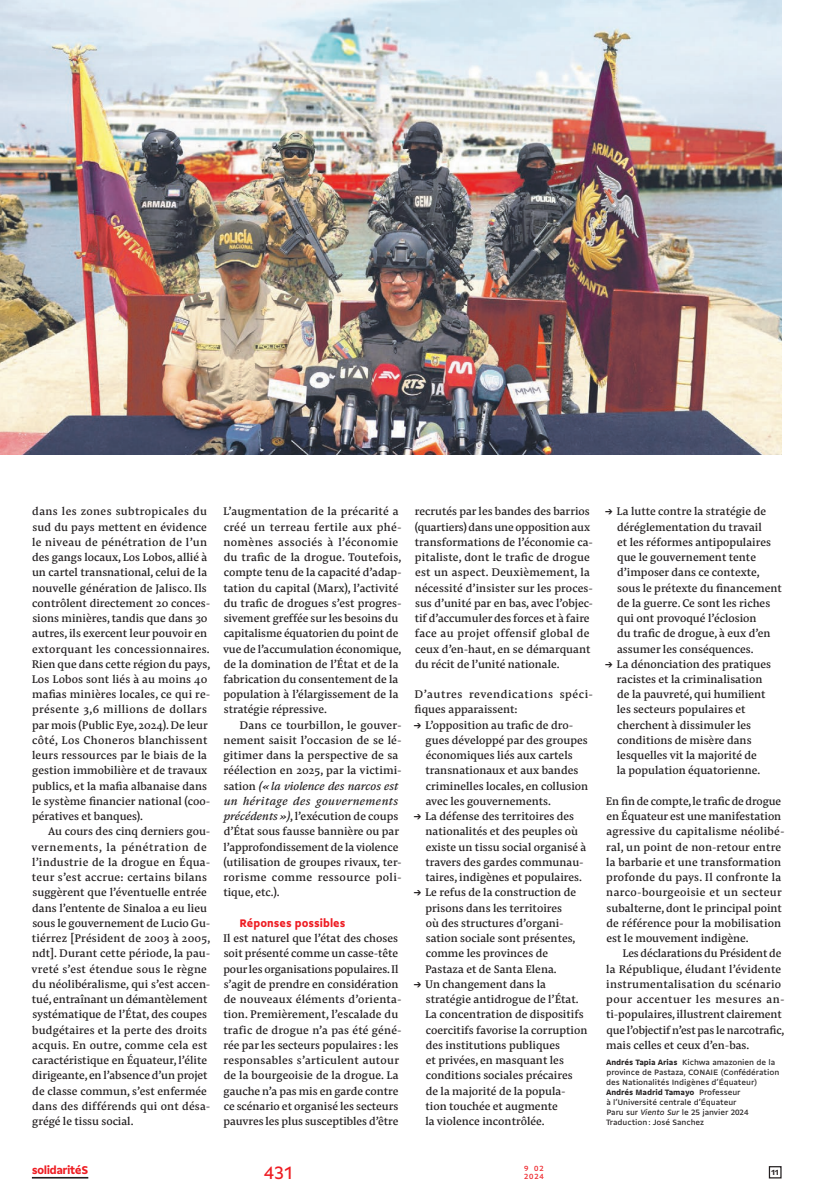
<style>
.page{position:relative;width:833px;height:1198px;background:#fff}
.page>*{position:absolute;margin:0;border:0;box-sizing:border-box;transform-origin:0 0}
.t1{font:19.38px "Gemeli";color:#ee1d23}
.Intertitres{font:900 11.88px "Gemeli";color:#ee1d23}
.t2{font:700 11.88px "Gemeli Micro";letter-spacing:-.05em;color:#ee1d23}
.Texte_90{font:11.5px/15.2px "Pensum Pro";color:#231f20}
.Texte_100{font:11.5px/15.2px "Pensum Pro";color:#231f20}
.Texte_100-2{font:11.5px/15.2px "Pensum Pro";letter-spacing:.045em;color:#231f20}
.Signature_multi{font:8.12px/10px "Gemeli Micro";letter-spacing:-.01em;color:#231f20}
.t3{font:7.75px/7.5px "Gemeli Micro";letter-spacing:.09em;color:#ee1d23}
.t4{font:700 7.75px "Gemeli Micro";color:#231f20}
.s1{font-style:italic}
.s2{font-family:"Gemeli";font-weight:700}
.s3{font-weight:700}
</style>
<div class="page">
<div style="left:769px;top:1166px;width:12px;height:12px;border:1px solid #231f20"></div>
<hr style="left:32px;top:1177px;width:56px;height:1px;background:#231f20">
<img style="left:0;top:0;width:781px;height:454px">
<p class="Texte_90" style="left:32px;top:504px;width:180px">dans les zones subtropicales du sud du pays mettent en évidence le niveau de pénétration de l’un des gangs locaux, Los Lobos, allié à un cartel transnational, celui de la nouvelle génération de Jalisco. Ils contrôlent directement 20 conces&shy;sions minières, tandis que dans 30 autres, ils exercent leur pouvoir en extorquant les concessionnaires.<br>Rien que dans cette région du pays, Los Lobos sont liés à au moins 40 mafias minières locales, ce qui re&shy;présente 3,6 millions de dollars par mois (Public Eye, 2024). De leur côté, Los Choneros blanchissent leurs ressources par le biais de la gestion immobilière et de travaux publics, et la mafia albanaise dans le système financier national (coo&shy;pératives et banques).</p>
<p class="Texte_90" style="left:32px;top:823px;width:180px;text-indent:17px">Au cours des cinq derniers gou&shy;vernements, la pénétration de l’industrie de la drogue en Équa&shy;teur s’est accrue: certains bilans suggèrent que l’éventuelle entrée dans l’entente de Sinaloa a eu lieu sous le gouvernement de Lucio Gu&shy;tiérrez [Président de 2003 à 2005, ndt]. Durant cette période, la pau&shy;vreté s’est étendue sous le règne du néolibéralisme, qui s’est accen&shy;tué, entraînant un démantèlement systématique de l’État, des coupes budgétaires et la perte des droits acquis. En outre, comme cela est caractéristique en Équateur, l’élite dirigeante, en l’absence d’un projet de classe commun, s’est enfermée dans des différends qui ont désa&shy;grégé le tissu social.</p>
<p class="Texte_100" style="left:223px;top:504px;width:180px">L’augmentation de la précarité a créé un terreau fertile aux phé&shy;nomènes associés à l’économie du trafic de la drogue. Toutefois, compte tenu de la capacité d’adap&shy;tation du capital (Marx), l’activité du trafic de drogues s’est progres&shy;sivement greffée sur les besoins du capitalisme équatorien du point de vue de l’accumulation économique, de la domination de l’État et de la fabrication du consentement de la population à l’élargissement de la stratégie répressive.</p>
<p class="Texte_100" style="left:223px;top:717px;width:180px;text-indent:16px">Dans ce tourbillon, le gouver&shy;nement saisit l’occasion de se lé&shy;gitimer dans la perspective de sa réélection en 2025, par la victimi&shy;sation <span class="s1">(« la violence des narcos est un héritage des gouvernements précédents »)</span>, l’exécution de coups d’État sous fausse bannière ou par l’approfondissement de la violence (utilisation de groupes rivaux, ter&shy;rorisme comme ressource poli&shy;tique, etc.).</p>
<p class="Intertitres" style="left:239px;top:914px;width:107px">Réponses possibles</p>
<p class="Texte_90" style="left:223px;top:930px;width:180px">Il est naturel que l’état des choses soit présenté comme un casse-tête pour les organisations populaires. Il s’agit de prendre en considération de nouveaux éléments d’orienta&shy;tion. Premièrement, l’escalade du trafic de drogue n’a pas été géné&shy;rée par les secteurs populaires : les responsables s’articulent autour de la bourgeoisie de la drogue. La gauche n’a pas mis en garde contre ce scénario et organisé les secteurs pauvres les plus susceptibles d’être</p>
<p class="Texte_90" style="left:415px;top:504px;width:180px">recrutés par les bandes des barrios (quartiers) dans une opposition aux transformations de l’économie ca&shy;pitaliste, dont le trafic de drogue est un aspect. Deuxièmement, la nécessité d’insister sur les proces&shy;sus d’unité par en bas, avec l’objec&shy;tif d’accumuler des forces et à faire face au projet offensif global de ceux d’en-haut, en se démarquant du récit de l’unité nationale.</p>
<p class="Texte_100-2" style="left:414px;top:686px;width:180px">D’autres revendications spéci&shy;fiques apparaissent:</p>
<p class="Texte_90" style="left:425px;top:717px;width:164px;text-indent:-12px"><span class="s2">→</span> L’opposition au trafic de dro&shy;gues développé par des groupes économiques liés aux cartels transnationaux et aux bandes criminelles locales, en collusion avec les gouvernements.</p>
<p class="Texte_90" style="left:425px;top:808px;width:162px;text-indent:-12px"><span class="s2">→</span> La défense des territoires des nationalités et des peuples où existe un tissu social organisé à travers des gardes communau&shy;taires, indigènes et populaires.</p>
<p class="Texte_90" style="left:425px;top:884px;width:152px;text-indent:-11px"><span class="s2">→</span> Le refus de la construction de prisons dans les territoires où des structures d’organi&shy;sation sociale sont présentes, comme les provinces de<br>Pastaza et de Santa Elena.</p>
<p class="Texte_90" style="left:425px;top:976px;width:164px;text-indent:-11px"><span class="s2">→</span> Un changement dans la stratégie antidrogue de l’État.<br>La concentration de dispositifs coercitifs favorise la corruption des institutions publiques<br>et privées, en masquant les conditions sociales précaires de la majorité de la popula&shy;tion touchée et augmente<br>la violence incontrôlée.</p>
<p class="Texte_90" style="left:617px;top:504px;width:166px;text-indent:-12px"><span class="s2">→</span> La lutte contre la stratégie de déréglementation du travail<br>et les réformes antipopulaires que le gouvernement tente d’imposer dans ce contexte, sous le prétexte du financement de la guerre. Ce sont les riches qui ont provoqué l’éclosion<br>du trafic de drogue, à eux d’en assumer les conséquences.</p>
<p class="Texte_90" style="left:617px;top:656px;width:156px;text-indent:-12px"><span class="s2">→</span> La dénonciation des pratiques racistes et la criminalisation de la pauvreté, qui humilient les secteurs populaires et cherchent à dissimuler les conditions de misère dans lesquelles vit la majorité de<br>la population équatorienne.</p>
<p class="Texte_90" style="left:606px;top:793px;width:180px">En fin de compte, le trafic de drogue en Équateur est une manifestation agressive du capitalisme néolibé&shy;ral, un point de non-retour entre la barbarie et une transformation profonde du pays. Il confronte la narco-bourgeoisie et un secteur subalterne, dont le principal point de référence pour la mobilisation est le mouvement indigène.</p>
<p class="Texte_90" style="left:606px;top:945px;width:180px;text-indent:16px">Les déclarations du Président de la République, éludant l’évidente instrumentalisation du scénario pour accentuer les mesures an&shy;ti-populaires, illustrent clairement que l’objectif n’est pas le narcotrafic, mais celles et ceux d’en-bas.</p>
<p class="Signature_multi" style="left:606px;top:1057px;width:175px"><span class="s3">Andrés Tapia Arias</span> Kichwa amazonien de la province de Pastaza, CONAIE (Confédération des Nationalités Indigènes d’Équateur)<br><span class="s3">Andrés Madrid Tamayo</span> Professeur<br>à l’Université centrale d’Équateur<br>Paru sur <span class="s1">Viento Sur</span> le 25 janvier 2024<br>Traduction : José Sanchez</p>
<p class="t2" style="left:32px;top:1161px;width:58px">solidaritéS</p>
<h1 class="t1" style="left:264px;top:1158px;width:32px">431</h1>
<p class="t4" style="left:771px;top:1167px;width:9px">11</p>
<p class="t3" style="left:524px;top:1164px;width:21px">9 02<br>2024</p>
</div>
